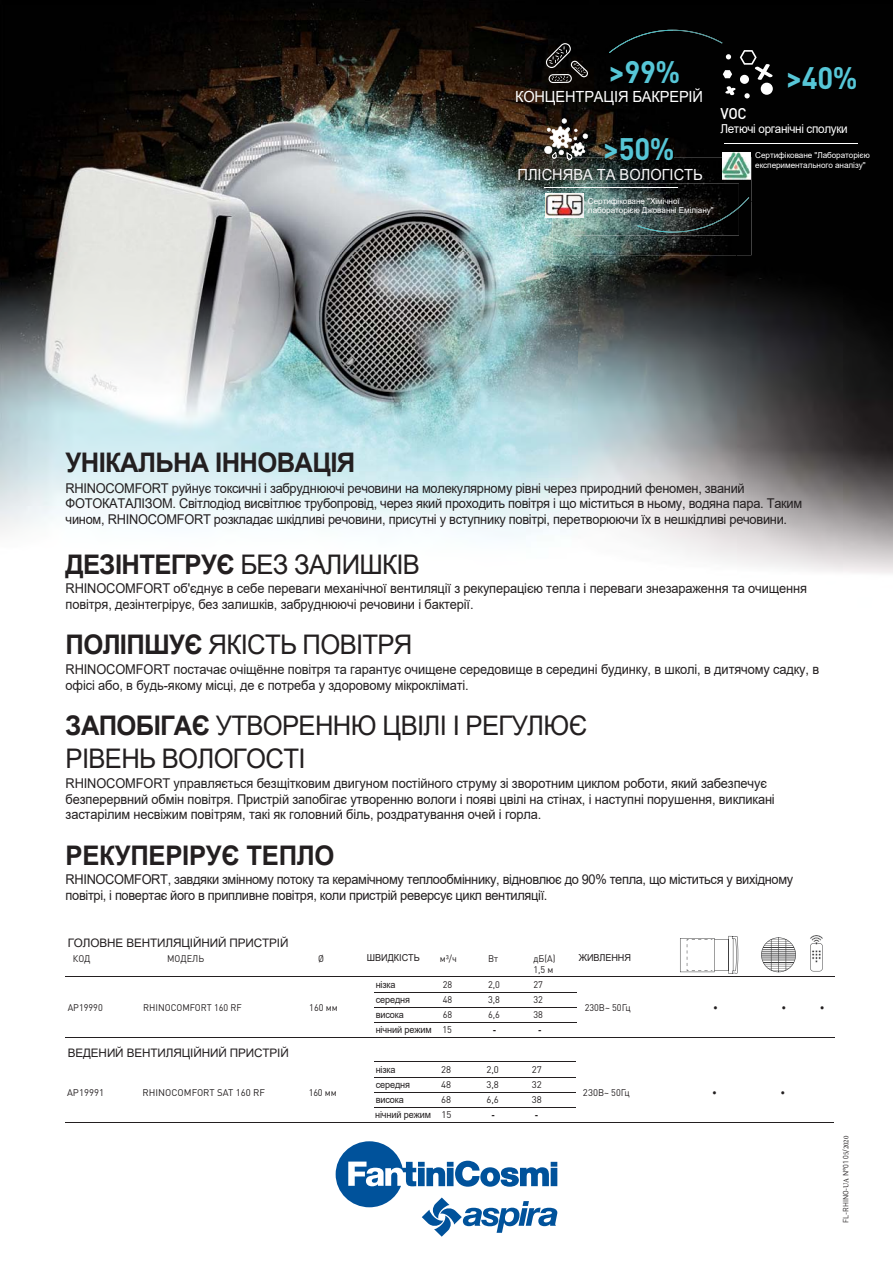
<style>
.page{position:relative;width:893px;height:1263px;background:#fff}
.page>*{position:absolute;margin:0;border:0;box-sizing:border-box;transform-origin:0 0}
.t1{font:700 30.75px "DIN Pro";color:#56c6d7;scale:.95 1}
.t2{font:27px/33px "Arial";letter-spacing:-.025em;color:#231f20;scale:.95 1}
.t3{font:700 27px "Arial";letter-spacing:-.025em;color:#231f20;scale:.95 1}
.t4{font:15.45px "Arial";letter-spacing:-.01em;color:#fff;scale:.95 1}
.t5{font:15.45px "Arial";color:#f8f8f9;scale:.95 1}
.t6{font:500 15.45px "DIN Pro";color:#fff;scale:.95 1}
.t7{font:13.5px/15.8px "Arial";letter-spacing:-.01em;color:#231f20;scale:.95 1}
.t8{font:12.3px "Arial";letter-spacing:-.025em;color:#fff;scale:.95 1}
.t9{font:11.7px "Arial";letter-spacing:-.01em;color:#231f20}
.t10{font:9.6px/11.6px "DIN Pro";color:#231f20;scale:.95 1}
.t11{font:9.6px "Arial";letter-spacing:-.01em;color:#231f20;scale:.95 1}
.t12{font:9.6px "DIN Pro";color:#231f20}
.t13{font:700 9.6px "Arial";color:#231f20;scale:.95 1}
.t14{font:8.25px/9.9px "Arial";letter-spacing:-.01em;color:#fff}
.t15{font:7.5px "DIN";letter-spacing:-.01em;color:#231f20;scale:.95 1}
.s1{font-weight:400}
.s2{font-weight:700}
.s3{font-family:"DIN Pro"}
.s4{font-family:"Minion Pro"}
</style>
<div class="page">
<img style="left:579px;top:235px;width:157px;height:17px">
<img style="left:0;top:0;width:525px;height:537px">
<img style="left:525px;top:0;width:317px;height:201px">
<img style="left:842px;top:0;width:51px;height:573px">
<img style="left:525px;top:201px;width:54px;height:336px">
<img style="left:736px;top:201px;width:106px;height:371px">
<img style="left:578px;top:252px;width:159px;height:320px">
<img style="left:537px;top:166px;width:167px;height:12px">
<img style="left:605px;top:138px;width:68px;height:22px">
<svg style="left:336px;top:1141px;width:221px;height:96px"></svg>
<hr style="left:141px;top:1037px;width:233px;height:1px;background:#231f20">
<hr style="left:576px;top:1037px;width:259px;height:1px;background:#231f20">
<hr style="left:66px;top:977px;width:769px;height:1px;background:#231f20">
<hr style="left:374px;top:992px;width:202px;height:1px;background:#231f20">
<hr style="left:374px;top:1007px;width:202px;height:1px;background:#231f20">
<hr style="left:374px;top:1022px;width:202px;height:1px;background:#231f20">
<hr style="left:66px;top:1037px;width:75px;height:1px;background:#231f20">
<hr style="left:374px;top:1037px;width:202px;height:1px;background:#231f20">
<hr style="left:141px;top:1122px;width:233px;height:1px;background:#231f20">
<hr style="left:575px;top:1122px;width:259px;height:1px;background:#231f20">
<hr style="left:374px;top:1122px;width:201px;height:1px;background:#231f20">
<hr style="left:374px;top:1062px;width:201px;height:1px;background:#231f20">
<hr style="left:374px;top:1077px;width:201px;height:1px;background:#231f20">
<hr style="left:374px;top:1092px;width:201px;height:1px;background:#231f20">
<hr style="left:374px;top:1107px;width:201px;height:1px;background:#231f20">
<hr style="left:66px;top:1122px;width:75px;height:1px;background:#231f20">
<svg style="left:680px;top:936px;width:58px;height:38px"></svg>
<svg style="left:761px;top:937px;width:35px;height:35px"></svg>
<svg style="left:810px;top:935px;width:13px;height:36px"></svg>
<svg style="left:546px;top:43px;width:42px;height:40px;background:#2b2928"></svg>
<img style="left:546px;top:193px;width:28px;height:25px">
<svg style="left:544px;top:118px;width:44px;height:42px"></svg>
<img style="left:574px;top:184px;width:165px;height:51px">
<hr style="left:544px;top:187px;width:134px;height:1px;background:#fff">
<svg style="left:723px;top:50px;width:50px;height:48px"></svg>
<img style="left:723px;top:152px;width:28px;height:27px">
<hr style="left:724px;top:143px;width:133px;height:1px;background:#fff">
<img style="left:673px;top:30px;width:49px;height:22px">
<svg style="left:739px;top:197px;width:10px;height:11px"></svg>
<img style="left:637px;top:207px;width:102px;height:26px">
<img style="left:637px;top:225px;width:36px;height:8px">
<img style="left:609px;top:30px;width:64px;height:23px">
<h1 class="t1" style="left:609px;top:54px;width:77px">&gt;99%</h1>
<p class="t4" style="left:515px;top:86px;width:199px">КОНЦЕНТРАЦІЯ БАКРЕРІЙ</p>
<h1 class="t1" style="left:786px;top:61px;width:77px">&gt;40%</h1>
<p class="t6" style="left:720px;top:105px;width:29px">VOC</p>
<p class="t8" style="left:720px;top:120px;width:136px">Летючі органічні сполуки</p>
<h1 class="t1" style="left:603px;top:131px;width:77px">&gt;50%</h1>
<p class="t14" style="left:588px;top:196px;width:127px">Сертифіковане "Хімічної лабораторією Джованні Еміліану"</p>
<p class="t14" style="left:755px;top:150px;width:116px">Сертифіковане "Лабораторією експериментального аналізу"</p>
<p class="t5" style="left:518px;top:164px;width:196px">ПЛІСНЯВА ТА ВОЛОГІСТЬ</p>
<h2 class="t3" style="left:66px;top:444px;width:306px">УНІКАЛЬНА ІННОВАЦІЯ</h2>
<p class="t7" style="left:66px;top:480px;width:777px">RHINOCOMFORT руйнує токсичні і забруднюючі речовини на молекулярному рівні через природний феномен, званий<br>ФОТОКАТАЛІЗОМ. Світлодіод висвітлює трубопровід, через який проходить повітря і що міститься в ньому, водяна пара. Таким чином, RHINOCOMFORT розкладає шкідливі речовини, присутні у вступнику повітрі, перетворюючи їх в нешкідливі речовини.</p>
<h2 class="t3" style="left:66px;top:545px;width:375px">ДЕЗІНТЕГРУЄ <span class="s1">БЕЗ ЗАЛИШКІВ</span></h2>
<p class="t7" style="left:66px;top:581px;width:782px">RHINOCOMFORT об'єднує в себе переваги механічної вентиляції з рекуперацією тепла і переваги знезараження та очищення повітря, дезінтегрірує, без залишків, забруднюючі речовини і бактерії.</p>
<h2 class="t2" style="left:66px;top:628px;width:367px"><span class="s2">ПОЛІПШУЄ</span> ЯКІСТЬ ПОВІТРЯ</h2>
<p class="t7" style="left:66px;top:662px;width:795px">RHINOCOMFORT постачає очіщённе повітря та гарантує очищене середовище в середині будинку, в школі, в дитячому садку, в офісі або, в будь-якому місці, де є потреба у здоровому мікрокліматі.</p>
<h2 class="t2" style="left:66px;top:708px;width:550px"><span class="s2">ЗАПОБІГАЄ</span> УТВОРЕННЮ ЦВІЛІ І РЕГУЛЮЄ<br>РІВЕНЬ ВОЛОГОСТІ</h2>
<p class="t7" style="left:66px;top:775px;width:748px">RHINOCOMFORT управляється безщітковим двигуном постійного струму зі зворотним циклом роботи, який забезпечує безперервний обмін повітря. Пристрій запобігає утворенню вологи і появі цвілі на стінах, і наступні порушення, викликані застарілим несвіжим повітрям, такі як головний біль, роздратування очей і горла.</p>
<h2 class="t3" style="left:66px;top:836px;width:285px">РЕКУПЕРІРУЄ ТЕПЛО</h2>
<p class="t7" style="left:66px;top:872px;width:767px">RHINOCOMFORT, завдяки змінному потоку та керамічному теплообміннику, відновлює до 90% тепла, що міститься у вихідному повітрі, і повертає його в припливне повітря, коли пристрій реверсує цикл вентиляції.</p>
<p class="t9" style="left:68px;top:935px;width:222px">ГОЛОВНЕ ВЕНТИЛЯЦІЙНИЙ ПРИСТРІЙ</p>
<p class="t10" style="left:73px;top:953px;width:20px">КОД</p>
<p class="t10" style="left:167px;top:953px;width:40px">МОДЕЛЬ</p>
<p class="t10" style="left:318px;top:952px;width:8px">Ø</p>
<p class="t11" style="left:367px;top:951px;width:57px">ШВИДКІСТЬ</p>
<p class="t10" style="left:440px;top:952px;width:20px">м³/ч</p>
<p class="t10" style="left:488px;top:952px;width:12px">Вт</p>
<p class="t10" style="left:533px;top:952px;width:25px">дБ(A)<br>1,5 м</p>
<p class="t11" style="left:579px;top:951px;width:56px">ЖИВЛЕННЯ</p>
<p class="t10" style="left:68px;top:1002px;width:38px">AP19990</p>
<p class="t10" style="left:143px;top:1002px;width:105px">RHINOCOMFORT 160 RF</p>
<p class="t10" style="left:309px;top:1002px;width:31px">160 мм</p>
<p class="t11" style="left:376px;top:977px;width:22px">нізка</p>
<p class="t10" style="left:443px;top:979px;width:12px">28</p>
<p class="t10" style="left:488px;top:979px;width:14px">2,0</p>
<p class="t10" style="left:533px;top:979px;width:12px">27</p>
<p class="t11" style="left:376px;top:993px;width:38px">середня</p>
<p class="t10" style="left:443px;top:994px;width:12px">48</p>
<p class="t10" style="left:488px;top:994px;width:14px">3,8</p>
<p class="t10" style="left:533px;top:994px;width:12px">32</p>
<p class="t11" style="left:376px;top:1008px;width:31px">висока</p>
<p class="t10" style="left:443px;top:1009px;width:12px">68</p>
<p class="t10" style="left:488px;top:1009px;width:14px">6,6</p>
<p class="t10" style="left:533px;top:1009px;width:12px">38</p>
<p class="t11" style="left:376px;top:1023px;width:82px">нічний режим <span class="s3">15</span></p>
<p class="t13" style="left:493px;top:1023px;width:5px">-</p>
<p class="t13" style="left:538px;top:1023px;width:5px">-</p>
<p class="t10" style="left:585px;top:1002px;width:50px">230В~ 50Гц</p>
<p class="t10" style="left:713px;top:1002px;width:7px">•</p>
<p class="t10" style="left:781px;top:1002px;width:7px">•</p>
<p class="t10" style="left:820px;top:1002px;width:7px">•</p>
<p class="t9" style="left:68px;top:1045px;width:223px">ВЕДЕНИЙ ВЕНТИЛЯЦІЙНИЙ ПРИСТРІЙ</p>
<p class="t12" style="left:67px;top:1087px;width:38px">AP19991</p>
<p class="t12" style="left:143px;top:1087px;width:124px">RHINOCOMFORT SAT 160 RF</p>
<p class="t10" style="left:309px;top:1087px;width:31px">160 мм</p>
<p class="t11" style="left:376px;top:1062px;width:22px">нізка</p>
<p class="t12" style="left:441px;top:1064px;width:12px">28</p>
<p class="t12" style="left:486px;top:1064px;width:14px">2,0</p>
<p class="t12" style="left:532px;top:1064px;width:12px">27</p>
<p class="t11" style="left:376px;top:1078px;width:38px">середня</p>
<p class="t12" style="left:441px;top:1079px;width:12px">48</p>
<p class="t12" style="left:486px;top:1079px;width:14px">3,8</p>
<p class="t12" style="left:532px;top:1079px;width:12px">32</p>
<p class="t11" style="left:376px;top:1093px;width:31px">висока</p>
<p class="t12" style="left:441px;top:1094px;width:12px">68</p>
<p class="t12" style="left:486px;top:1094px;width:14px">6,6</p>
<p class="t12" style="left:532px;top:1094px;width:12px">38</p>
<p class="t11" style="left:375px;top:1108px;width:82px">нічний режим <span class="s3">15</span></p>
<p class="t13" style="left:491px;top:1108px;width:5px">-</p>
<p class="t13" style="left:535px;top:1108px;width:5px">-</p>
<p class="t12" style="left:583px;top:1087px;width:48px">230В~ 50Гц</p>
<p class="t10" style="left:712px;top:1087px;width:7px">•</p>
<p class="t10" style="left:780px;top:1087px;width:7px">•</p>
<p class="t15" style="left:841px;top:1223px;width:93px;rotate:-90deg">FL-RHINO-<span class="s4">UA</span> N°01 0<span class="s4">5</span>/<span class="s4">2020</span></p>
</div>
